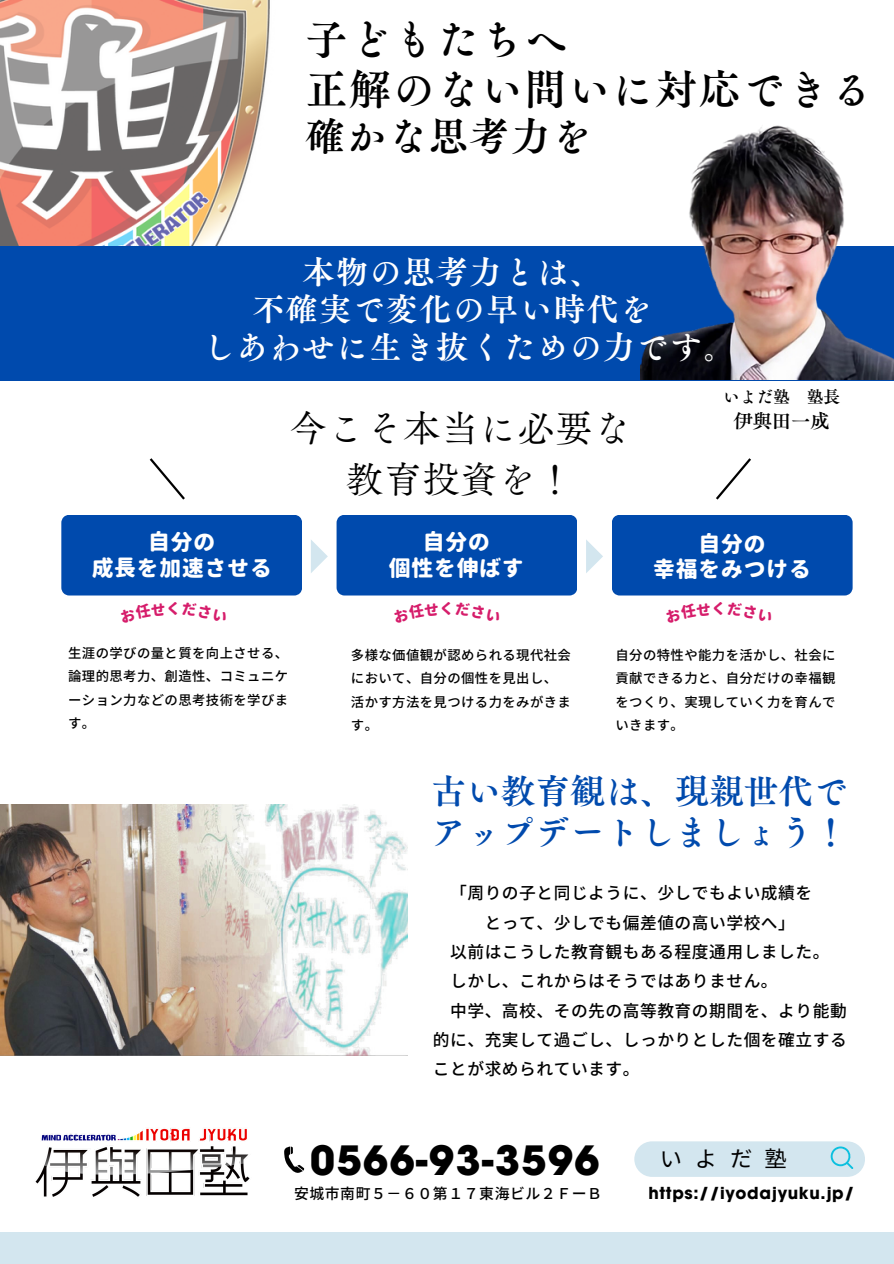
<style>
.page{position:relative;width:894px;height:1264px;background:#fff}
.page>*{position:absolute;margin:0;border:0;box-sizing:border-box;transform-origin:0 0}
.t1{font:42.15px "Canva Tsuku A Old Min Pr 6 N B";letter-spacing:.04em;color:#000}
.t2{font:700 40.35px "ITC Avant Garde Pro";letter-spacing:.04em;color:#000}
.t3{font:39.6px "Canva Tsuku A Old Min Pr 6 N B";letter-spacing:.04em;color:#000}
.t4{font:37.05px "Canva Tsuku A Old Min Pr 6 N R";letter-spacing:.025em;color:#000}
.t5{font:34.65px "Canva Tsuku A Old Min Pr 6 N B";color:#004aad}
.t6{font:32.1px "Canva Tsuku A Old Min Pr 6 N B";letter-spacing:.04em;color:#fff}
.t7{font:22.35px "Gen Ei Gothic M R";color:#000}
.t8{font:800 21.75px "Gen Jyuu Gothic";letter-spacing:.04em;color:#fff}
.t9{font:19.2px "Canva Tsuku A Old Min Pr 6 N B";color:#000}
.t10{font:500 16.8px/29.2px "Noto Sans JP";letter-spacing:.03em;color:#000;text-align:justify}
.t11{font:16.8px "Canva Tsuku A Old Min Pr 6 N B";color:#000}
.t12{font:700 16.5px "ITC Avant Garde Pro";letter-spacing:.04em;color:#000}
.t13{font:500 14.85px "Noto Sans JP";letter-spacing:.04em;color:#000}
.t14{font:800 14.85px "Gen Jyuu Gothic";color:#d61d6b}
.t15{font:500 13.35px/23.4px "Noto Sans JP";letter-spacing:.03em;color:#000;text-align:justify}
</style>
<div class="page">
<img style="left:0;top:0;width:294px;height:381px">
<div style="left:0;top:246px;width:893px;height:134px;background:#004aad"></div>
<div style="left:0;top:1232px;width:893px;height:31px;background:#d3e6ef"></div>
<svg style="left:284px;top:1146px;width:20px;height:27px"></svg>
<div style="left:634px;top:1141px;width:230px;height:35px;background:#d3e6ef;border-radius:18px"></div>
<svg style="left:830px;top:1146px;width:23px;height:22px"></svg>
<svg style="left:149px;top:458px;width:36px;height:42px"></svg>
<svg style="left:716px;top:458px;width:35px;height:42px"></svg>
<img style="left:0;top:804px;width:407px;height:251px">
<img style="left:35px;top:1128px;width:215px;height:69px">
<svg style="left:311px;top:540px;width:17px;height:33px"></svg>
<div style="left:336px;top:515px;width:241px;height:80px;background:#004aad"></div>
<div style="left:612px;top:515px;width:240px;height:80px;background:#004aad"></div>
<svg style="left:586px;top:540px;width:17px;height:33px"></svg>
<div style="left:61px;top:515px;width:241px;height:80px;background:#004aad"></div>
<img style="left:640px;top:125px;width:253px;height:255px">
<p class="t1" style="left:305px;top:18px;width:262px">子どもたちへ</p>
<p class="t1" style="left:305px;top:68px;width:568px">正解のない問いに対応できる</p>
<p class="t3" style="left:305px;top:117px;width:288px">確かな思考力を</p>
<p class="t6" style="left:302px;top:256px;width:301px">本物の思考力とは、</p>
<p class="t6" style="left:252px;top:293px;width:401px">不確実で変化の早い時代を</p>
<p class="t6" style="left:202px;top:330px;width:534px">しあわせに生き抜くための力です。</p>
<p class="t4" style="left:289px;top:409px;width:343px">今こそ本当に必要な</p>
<p class="t4" style="left:346px;top:460px;width:229px">教育投資を！</p>
<p class="t11" style="left:722px;top:388px;width:118px">いよだ塾 塾長</p>
<p class="t9" style="left:733px;top:411px;width:98px">伊與田一成</p>
<p class="t8" style="left:148px;top:527px;width:68px">自分の</p>
<p class="t8" style="left:92px;top:552px;width:181px">成長を加速させる</p>
<p class="t14" style="left:166px;top:598px;width:16px">く</p>
<p class="t15" style="left:68px;top:640px;width:221px">生涯の学びの量と質を向上させる、論理的思考力、創造性、コミュニケーション力などの思考技術を学びます。</p>
<p class="t8" style="left:422px;top:527px;width:68px">自分の</p>
<p class="t8" style="left:389px;top:552px;width:136px">個性を伸ばす</p>
<p class="t8" style="left:698px;top:528px;width:69px">自分の</p>
<p class="t8" style="left:653px;top:553px;width:159px">幸福をみつける</p>
<p class="t14" style="left:439px;top:598px;width:16px">く</p>
<p class="t14" style="left:711px;top:598px;width:16px">く</p>
<p class="t15" style="left:351px;top:642px;width:221px">多様な価値観が認められる現代社会において、自分の個性を見出し、</p>
<p class="t15" style="left:351px;top:689px;width:221px">活かす方法を見つける力をみがきます。</p>
<p class="t15" style="left:615px;top:642px;width:221px">自分の特性や能力を活かし、社会に貢献できる力と、自分だけの幸福観をつくり、実現していく力を育んでいきます。</p>
<p class="t5" style="left:431px;top:773px;width:418px">古い教育観は、現親世代で</p>
<p class="t5" style="left:431px;top:814px;width:418px">アップデートしましょう！</p>
<p class="t10" style="left:450px;top:877px;width:363px">「周りの子と同じように、少しでもよい成績を</p>
<p class="t10" style="left:484px;top:907px;width:312px">とって、少しでも偏差値の高い学校へ」</p>
<p class="t10" style="left:450px;top:936px;width:381px">以前はこうした教育観もある程度通用しました。</p>
<p class="t10" style="left:450px;top:965px;width:329px">しかし、これからはそうではありません。</p>
<p class="t10" style="left:432px;top:995px;width:415px;text-indent:17px">中学、高校、その先の高等教育の期間を、より能動的に、充実して過ごし、しっかりとした個を確立することが求められています。</p>
<p class="t2" style="left:310px;top:1144px;width:290px">0566-93-3596</p>
<p class="t7" style="left:659px;top:1144px;width:128px">いよだ塾</p>
<p class="t13" style="left:294px;top:1181px;width:309px">安城市南町５－６０第１７東海ビル２ＦーＢ</p>
<p class="t12" style="left:648px;top:1186px;width:207px">https://iyodajyuku.jp/</p>
</div>
